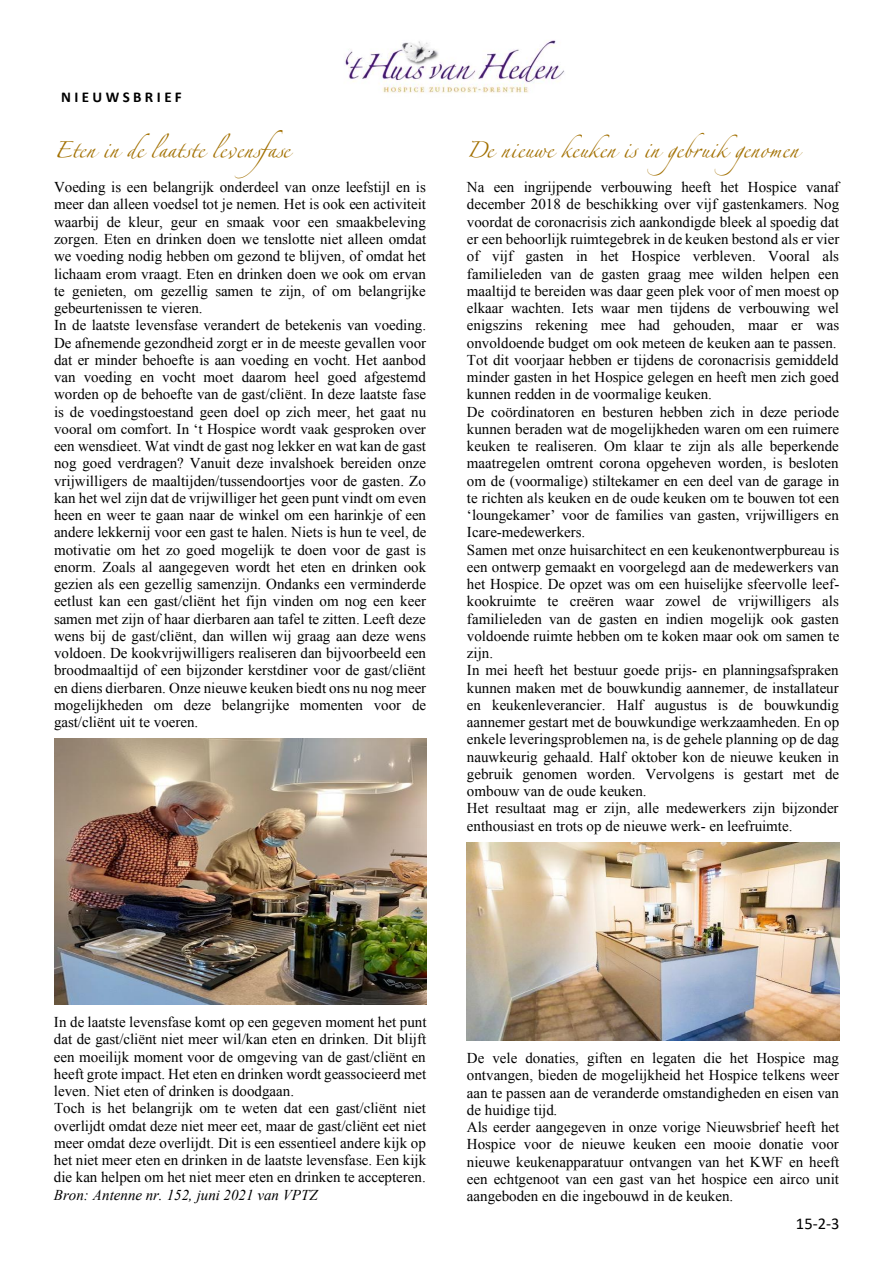
<style>
.page{position:relative;width:893px;height:1263px;background:#fff}
.page>*{position:absolute;margin:0;border:0;box-sizing:border-box;transform-origin:0 0}
.t1{font:36px "Linotype Zapfino One";color:#a27000}
.t2{font:16.5px "Calibri";color:#000}
.t3{font:15px/17.2px "Times New Roman";color:#000}
.t4{font:italic 15px "Times New Roman";color:#000}
.t5{font:700 15px "Calibri";color:#000}
</style>
<div class="page">
<img style="left:345px;top:40px;width:219px;height:53px">
<img style="left:54px;top:739px;width:372px;height:265px">
<img style="left:467px;top:842px;width:372px;height:198px">
<p class="t5" style="left:61px;top:86px;width:122px">N I E U W S B R I E F</p>
<h1 class="t1" style="left:54px;top:123px;width:255px">Eten in de laatste levensfase</h1>
<p class="t3" style="left:54px;top:178px;width:374px">Voeding is een belangrijk onderdeel van onze leefstijl en is meer dan alleen voedsel tot je nemen. Het is ook een activiteit waarbij de kleur, geur en smaak voor een smaakbeleving zorgen. Eten en drinken doen we tenslotte niet alleen omdat we voeding nodig hebben om gezond te blijven, of omdat het lichaam erom vraagt. Eten en drinken doen we ook om ervan te genieten, om gezellig samen te zijn, of om belangrijke gebeurtenissen te vieren.<br>In de laatste levensfase verandert de betekenis van voeding.<br>De afnemende gezondheid zorgt er in de meeste gevallen voor dat er minder behoefte is aan voeding en vocht. Het aanbod van voeding en vocht moet daarom heel goed afgestemd worden op de behoefte van de gast/cliënt. In deze laatste fase is de voedingstoestand geen doel op zich meer, het gaat nu vooral om comfort. In ‘t Hospice wordt vaak gesproken over een wensdieet. Wat vindt de gast nog lekker en wat kan de gast nog goed verdragen? Vanuit deze invalshoek bereiden onze vrijwilligers de maaltijden/tussendoortjes voor de gasten. Zo kan het wel zijn dat de vrijwilliger het geen punt vindt om even heen en weer te gaan naar de winkel om een harinkje of een andere lekkernij voor een gast te halen. Niets is hun te veel, de motivatie om het zo goed mogelijk te doen voor de gast is enorm. Zoals al aangegeven wordt het eten en drinken ook gezien als een gezellig samenzijn. Ondanks een verminderde eetlust kan een gast/cliënt het fijn vinden om nog een keer samen met zijn of haar dierbaren aan tafel te zitten. Leeft deze wens bij de gast/cliënt, dan willen wij graag aan deze wens voldoen. De kookvrijwilligers realiseren dan bijvoorbeeld een broodmaaltijd of een bijzonder kerstdiner voor de gast/cliënt en diens dierbaren. Onze nieuwe keuken biedt ons nu nog meer mogelijkheden om deze belangrijke momenten voor de gast/cliënt uit te voeren.</p>
<h1 class="t1" style="left:467px;top:123px;width:333px">De nieuwe keuken is in gebruik genomen</h1>
<p class="t3" style="left:467px;top:178px;width:374px">Na een ingrijpende verbouwing heeft het Hospice vanaf december 2018 de beschikking over vijf gastenkamers. Nog voordat de coronacrisis zich aankondigde bleek al spoedig dat er een behoorlijk ruimtegebrek in de keuken bestond als er vier of vijf gasten in het Hospice verbleven. Vooral als familieleden van de gasten graag mee wilden helpen een maaltijd te bereiden was daar geen plek voor of men moest op elkaar wachten. Iets waar men tijdens de verbouwing wel enigszins rekening mee had gehouden, maar er was onvoldoende budget om ook meteen de keuken aan te passen.<br>Tot dit voorjaar hebben er tijdens de coronacrisis gemiddeld minder gasten in het Hospice gelegen en heeft men zich goed kunnen redden in de voormalige keuken.<br>De coördinatoren en besturen hebben zich in deze periode kunnen beraden wat de mogelijkheden waren om een ruimere keuken te realiseren. Om klaar te zijn als alle beperkende maatregelen omtrent corona opgeheven worden, is besloten om de (voormalige) stiltekamer en een deel van de garage in te richten als keuken en de oude keuken om te bouwen tot een ‘loungekamer’ voor de families van gasten, vrijwilligers en Icare-medewerkers.<br>Samen met onze huisarchitect en een keukenontwerpbureau is een ontwerp gemaakt en voorgelegd aan de medewerkers van het Hospice. De opzet was om een huiselijke sfeervolle leef&shy;kookruimte te creëren waar zowel de vrijwilligers als familieleden van de gasten en indien mogelijk ook gasten voldoende ruimte hebben om te koken maar ook om samen te zijn.<br>In mei heeft het bestuur goede prijs- en planningsafspraken kunnen maken met de bouwkundig aannemer, de installateur en keukenleverancier. Half augustus is de bouwkundig aannemer gestart met de bouwkundige werkzaamheden. En op enkele leveringsproblemen na, is de gehele planning op de dag nauwkeurig gehaald. Half oktober kon de nieuwe keuken in gebruik genomen worden. Vervolgens is gestart met de ombouw van de oude keuken.<br>Het resultaat mag er zijn, alle medewerkers zijn bijzonder enthousiast en trots op de nieuwe werk- en leefruimte.</p>
<p class="t3" style="left:54px;top:1013px;width:374px">In de laatste levensfase komt op een gegeven moment het punt dat de gast/cliënt niet meer wil/kan eten en drinken. Dit blijft een moeilijk moment voor de omgeving van de gast/cliënt en heeft grote impact. Het eten en drinken wordt geassocieerd met leven. Niet eten of drinken is doodgaan.<br>Toch is het belangrijk om te weten dat een gast/cliënt niet overlijdt omdat deze niet meer eet, maar de gast/cliënt eet niet meer omdat deze overlijdt. Dit is een essentieel andere kijk op het niet meer eten en drinken in de laatste levensfase. Een kijk die kan helpen om het niet meer eten en drinken te accepteren.</p>
<p class="t4" style="left:54px;top:1185px;width:265px">Bron: Antenne nr. 152, juni 2021 van VPTZ</p>
<p class="t3" style="left:467px;top:1049px;width:374px">De vele donaties, giften en legaten die het Hospice mag ontvangen, bieden de mogelijkheid het Hospice telkens weer aan te passen aan de veranderde omstandigheden en eisen van de huidige tijd.<br>Als eerder aangegeven in onze vorige Nieuwsbrief heeft het Hospice voor de nieuwe keuken een mooie donatie voor nieuwe keukenapparatuur ontvangen van het KWF en heeft een echtgenoot van een gast van het hospice een airco unit aangeboden en die ingebouwd in de keuken.</p>
<p class="t2" style="left:796px;top:1212px;width:45px">15-2-3</p>
</div>
